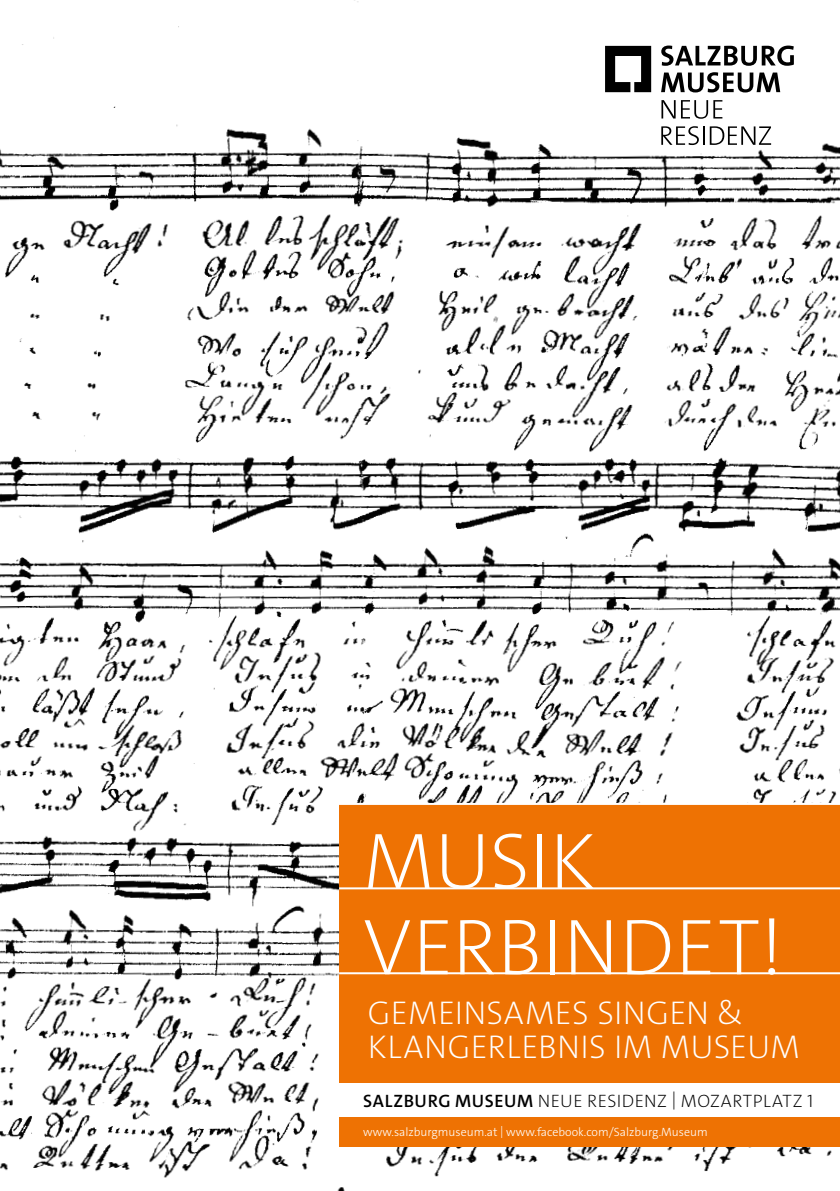
<style>
.page{position:relative;width:840px;height:1191px;background:#fff}
.page>*{position:absolute;margin:0;border:0;box-sizing:border-box;transform-origin:0 0}
.t1{font:200 80px/86px "The Sans C4 s";color:#fff}
.t2{font:200 33px/34px "The Sans C4 s";letter-spacing:.01em;color:#fff}
.t3{font:200 18px "The Sans C4 s";letter-spacing:.025em;color:#000}
.t4{font:300 12px "The Sans C4 s";color:#fff}
.s1{font-weight:600}
</style>
<div class="page">
<img style="left:0;top:0;width:839px;height:1191px">
<svg style="left:661px;top:46px;width:132px;height:20px"></svg>
<svg style="left:660px;top:72px;width:119px;height:20px"></svg>
<svg style="left:661px;top:100px;width:46px;height:19px"></svg>
<svg style="left:713px;top:100px;width:9px;height:18px"></svg>
<svg style="left:661px;top:126px;width:109px;height:19px"></svg>
<svg style="left:604px;top:46px;width:46px;height:46px"></svg>
<div style="left:339px;top:804px;width:500px;height:342px;background:#ee7203"></div>
<div style="left:339px;top:1083px;width:500px;height:34px;background:#fff"></div>
<hr style="left:339px;top:887px;width:500px;height:2px;background:#fff">
<hr style="left:339px;top:972px;width:500px;height:2px;background:#fff">
<hr style="left:297px;top:803px;width:542px;height:2px;background:#fff">
<h1 class="t1" style="left:363px;top:819px;width:422px">MUSIK<br>VERBINDET!</h1>
<h2 class="t2" style="left:367px;top:996px;width:433px">GEMEINSAMES SINGEN &amp;<br>KLANGERLEBNIS IM MUSEUM</h2>
<h3 class="t3" style="left:363px;top:1089px;width:451px"><span class="s1">SALZBURG MUSEUM</span> NEUE RESIDENZ | MOZARTPLATZ 1</h3>
<p class="t4" style="left:363px;top:1124px;width:346px">www.salzburgmuseum.at | www.facebook.com/Salzburg.Museum</p>
</div>
